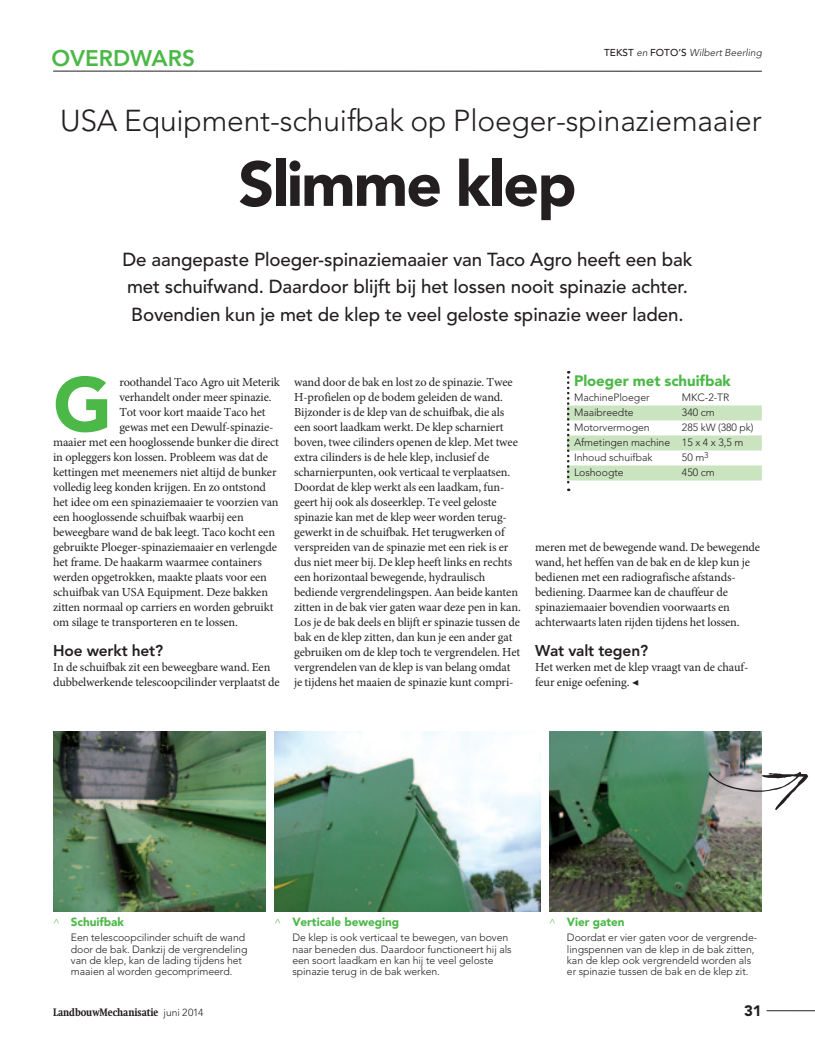
<style>
.page{position:relative;width:815px;height:1046px;background:#fff}
.page>*{position:absolute;margin:0;border:0;box-sizing:border-box;transform-origin:0 0}
.t1{font:900 75.75px "Avenir LT Std";color:#4cb848}
.t2{font:900 62.5px "Avenir LT Std";letter-spacing:-.03em;color:#231f20}
.t3{font:300 30px "Avenir LT Std";letter-spacing:-.005em;color:#231f20}
.t4{font:800 22.5px "Avenir LT Std";letter-spacing:.155em;color:#4cb848}
.t5{font:500 18.75px/27.5px "Avenir LT Std";letter-spacing:-.005em;color:#231f20}
.t6{font:800 15.5px "Avenir LT Std";letter-spacing:-.01em;color:#231f20}
.t7{font:900 15px "Avenir LT Std";letter-spacing:-.005em;color:#4cb848}
.t8{font:900 15px "Avenir LT Std";color:#231f20}
.t9{font:12.25px/15px "Minion Pro";letter-spacing:-.01em;color:#231f20}
.t10{font:900 11.75px "Avenir LT Std";letter-spacing:-.005em;color:#4cb848}
.t11{font:300 10.5px/11.2px "Avenir LT Std";letter-spacing:-.005em;color:#231f20}
.t12{font:800 10.5px "Swift";letter-spacing:-.005em;color:#231f20;scale:.83 1}
.t13{font:italic 300 10px "Avenir LT Std";color:#231f20}
.s1{font-weight:500;font-style:normal}
.s2{font-weight:300;font-size:10px}
.s3{font-family:"Avenir LT Std";font-weight:300;font-size:10.25px}
</style>
<div class="page">
<hr style="left:53px;top:71px;width:709px;height:1px;background:#231f20">
<hr style="left:767px;top:1010px;width:48px;height:1px;background:#231f20">
<div style="left:567px;top:405px;width:195px;height:15px;background:#cae4c0"></div>
<div style="left:567px;top:435px;width:195px;height:15px;background:#cae4c0"></div>
<div style="left:567px;top:465px;width:195px;height:15px;background:#cae4c0"></div>
<img style="left:549px;top:731px;width:213px;height:180px">
<img style="left:275px;top:731px;width:265px;height:180px">
<img style="left:53px;top:731px;width:213px;height:180px">
<svg style="left:709px;top:771px;width:100px;height:99px"></svg>
<svg style="left:672px;top:731px;width:73px;height:7px"></svg>
<svg style="left:567px;top:371px;width:2px;height:120px"></svg>
<h3 class="t4" style="left:51px;top:44px;width:145px">overdwars</h3>
<p class="t13" style="left:604px;top:46px;width:159px"><span class="s1">Tekst</span> en <span class="s1">Foto’s</span> Wilbert Beerling</p>
<h3 class="t3" style="left:60px;top:103px;width:703px">USA Equipment-schuifbak op Ploeger-spinaziemaaier</h3>
<h2 class="t2" style="left:238px;top:146px;width:340px">Slimme klep</h2>
<h3 class="t5" style="left:122px;top:246px;width:572px">De aangepaste Ploeger-spinaziemaaier van Taco Agro heeft een bak met schuifwand. Daardoor blijft bij het lossen nooit spinazie achter.<br>Bovendien kun je met de klep te veel geloste spinazie weer laden.</h3>
<h1 class="t1" style="left:53px;top:359px;width:60px">G</h1>
<p class="t9" style="left:119px;top:374px;width:162px">roothandel Taco Agro uit Meterik</p>
<p class="t9" style="left:119px;top:389px;width:154px">verhandelt onder meer spinazie.</p>
<p class="t9" style="left:119px;top:404px;width:148px">Tot voor kort maaide Taco het</p>
<p class="t9" style="left:119px;top:419px;width:154px">gewas met een Dewulf-spinazie-</p>
<p class="t9" style="left:53px;top:434px;width:227px">maaier met een hooglossende bunker die direct</p>
<p class="t9" style="left:53px;top:449px;width:216px">in opleggers kon lossen. Probleem was dat de</p>
<p class="t9" style="left:53px;top:464px;width:225px">kettingen met meenemers niet altijd de bunker</p>
<p class="t9" style="left:53px;top:479px;width:214px">volledig leeg konden krijgen. En zo ontstond</p>
<p class="t9" style="left:53px;top:494px;width:227px">het idee om een spinaziemaaier te voorzien van</p>
<p class="t9" style="left:53px;top:509px;width:192px">een hooglossende schuifbak waarbij een</p>
<p class="t9" style="left:53px;top:524px;width:223px">beweegbare wand de bak leegt. Taco kocht een</p>
<p class="t9" style="left:53px;top:539px;width:225px">gebruikte Ploeger-spinaziemaaier en verlengde</p>
<p class="t9" style="left:53px;top:554px;width:210px">het frame. De haakarm waarmee containers</p>
<p class="t9" style="left:53px;top:569px;width:215px">werden opgetrokken, maakte plaats voor een</p>
<p class="t9" style="left:53px;top:584px;width:216px">schuifbak van USA Equipment. Deze bakken</p>
<p class="t9" style="left:53px;top:599px;width:222px">zitten normaal op carriers en worden gebruikt</p>
<p class="t9" style="left:53px;top:614px;width:186px">om silage te transporteren en te lossen.</p>
<p class="t6" style="left:53px;top:641px;width:112px">Hoe werkt het?</p>
<p class="t9" style="left:53px;top:659px;width:228px">In de schuifbak zit een beweegbare wand. Een dubbelwerkende telescoopcilinder verplaatst de</p>
<p class="t9" style="left:294px;top:374px;width:228px">wand door de bak en lost zo de spinazie. Twee H-profielen op de bodem geleiden de wand.<br>Bijzonder is de klep van de schuifbak, die als een soort laadkam werkt. De klep scharniert boven, twee cilinders openen de klep. Met twee extra cilinders is de hele klep, inclusief de scharnierpunten, ook verticaal te verplaatsen.<br>Doordat de klep werkt als een laadkam, fun&shy;geert hij ook als doseerklep. Te veel geloste spinazie kan met de klep weer worden terug&shy;gewerkt in de schuifbak. Het terugwerken of verspreiden van de spinazie met een riek is er dus niet meer bij. De klep heeft links en rechts een horizontaal bewegende, hydraulisch bediende vergrendelingspen. Aan beide kanten zitten in de bak vier gaten waar deze pen in kan.<br>Los je de bak deels en blijft er spinazie tussen de bak en de klep zitten, dan kun je een ander gat gebruiken om de klep toch te vergrendelen. Het vergrendelen van de klep is van belang omdat je tijdens het maaien de spinazie kunt compri-</p>
<p class="t7" style="left:574px;top:371px;width:158px">Ploeger met schuifbak</p>
<p class="t11" style="left:574px;top:392px;width:77px">MachinePloeger</p>
<p class="t11" style="left:682px;top:392px;width:49px">MKC-2-TR</p>
<p class="t11" style="left:574px;top:407px;width:61px">Maaibreedte</p>
<p class="t11" style="left:682px;top:407px;width:34px">340 cm</p>
<p class="t11" style="left:574px;top:422px;width:77px">Motorvermogen</p>
<p class="t11" style="left:574px;top:420px;width:181px;line-height:15px;text-indent:108px">285 kW (380 pk)<br>Afmetingen machine 15 x 4 x 3,5 m<br>Inhoud schuifbak</p>
<p class="t11" style="left:682px;top:452px;width:28px">50 m<sup>3</sup></p>
<p class="t11" style="left:574px;top:467px;width:51px">Loshoogte</p>
<p class="t11" style="left:682px;top:467px;width:34px">450 cm</p>
<p class="t9" style="left:535px;top:539px;width:227px">meren met de bewegende wand. De bewegende wand, het heffen van de bak en de klep kun je bedienen met een radiografische afstands&shy;bediening. Daarmee kan de chauffeur de spinaziemaaier bovendien voorwaarts en achterwaarts laten rijden tijdens het lossen.</p>
<p class="t6" style="left:535px;top:641px;width:115px">Wat valt tegen?</p>
<p class="t9" style="left:535px;top:659px;width:215px">Het werken met de klep vraagt van de chauf&shy;feur enige oefening. ◀</p>
<p class="t10" style="left:53px;top:915px;width:72px"><span class="s2">^</span> Schuifbak</p>
<p class="t11" style="left:71px;top:932px;width:178px">Een telescoopcilinder schuift de wand door de bak. Dankzij de vergrendeling van de klep, kan de lading tijdens het maaien al worden gecomprimeerd.</p>
<p class="t10" style="left:275px;top:915px;width:126px"><span class="s2">^</span> Verticale beweging</p>
<p class="t11" style="left:292px;top:932px;width:221px">De klep is ook verticaal te bewegen, van boven naar beneden dus. Daardoor functioneert hij als een soort laadkam en kan hij te veel geloste spinazie terug in de bak werken.</p>
<p class="t10" style="left:549px;top:915px;width:77px"><span class="s2">^</span> Vier gaten</p>
<p class="t11" style="left:567px;top:932px;width:192px">Doordat er vier gaten voor de vergrende&shy;lingspennen van de klep in de bak zitten, kan de klep ook vergrendeld worden als er spinazie tussen de bak en de klep zit.</p>
<p class="t12" style="left:53px;top:1006px;width:183px">LandbouwMechanisatie <span class="s3">juni 2014</span></p>
<p class="t8" style="left:744px;top:1001px;width:19px">31</p>
</div>
